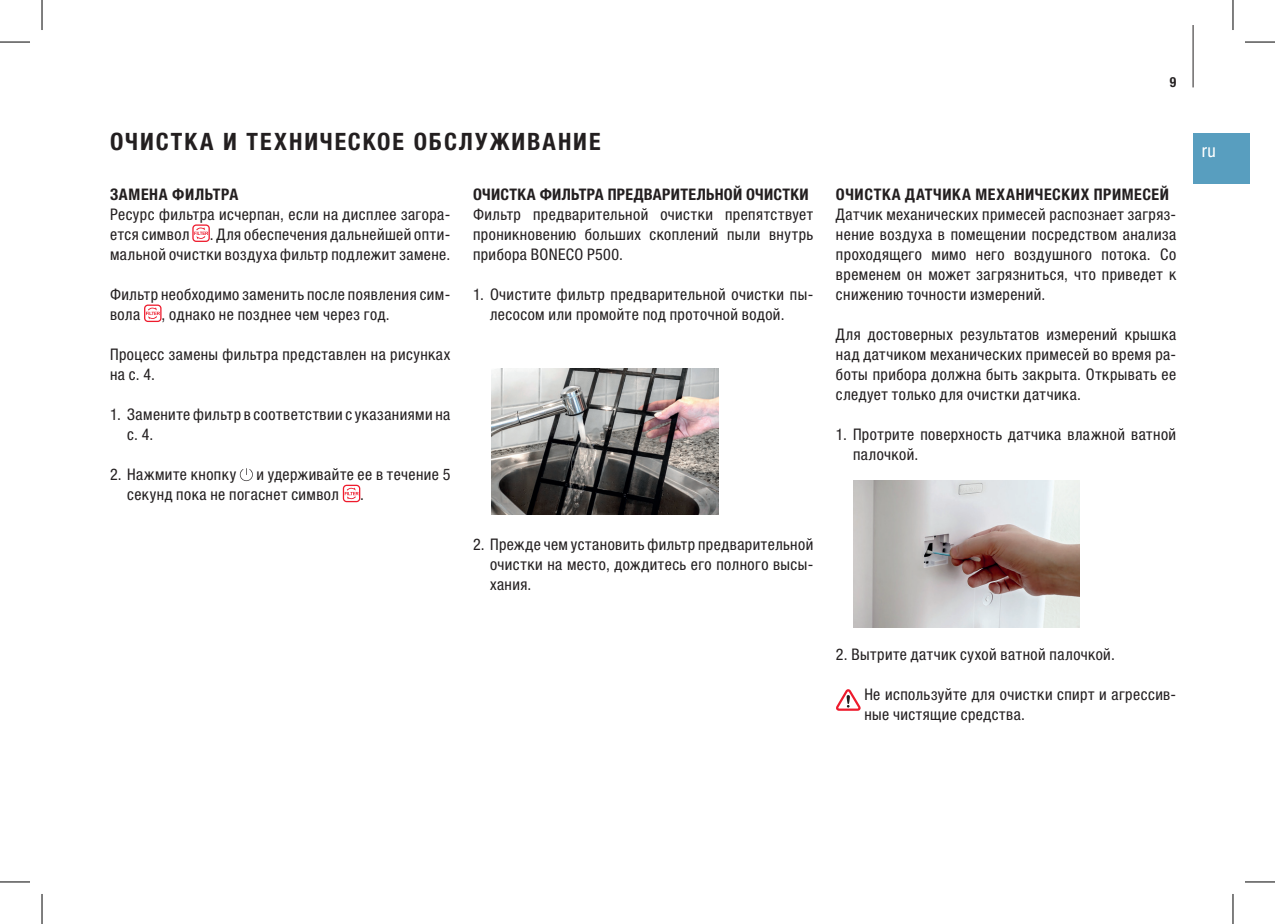
<style>
.page{position:relative;width:1275px;height:924px;background:#fff}
.page>*{position:absolute;margin:0;border:0;box-sizing:border-box;transform-origin:0 0}
.t1{font:700 condensed 24px "Helvetica Neue LTW1 G";letter-spacing:.08em;color:#231f20}
.t2{font:condensed 18px "Helvetica Neue LTW1 G";color:#fff}
.t3{font:condensed 16px/20px "Helvetica Neue LTW1 G";letter-spacing:.03em;color:#231f20}
.t4{font:700 condensed 16px "Helvetica Neue LTW1 G";letter-spacing:.035em;color:#231f20}
.t5{font:700 condensed 16px "Helvetica Neue LTW1 G";letter-spacing:.015em;color:#231f20}
.t6{font:700 condensed 14px "Helvetica Neue LTW1 G";color:#231f20;scale:.96 1}
</style>
<div class="page">
<div style="left:1193px;top:133px;width:57px;height:51px;background:#589ebf"></div>
<hr style="left:1192px;top:25px;width:1px;height:62px;background:#231f20">
<svg style="left:192px;top:224px;width:18px;height:18px"></svg>
<svg style="left:144px;top:304px;width:17px;height:18px"></svg>
<svg style="left:240px;top:468px;width:13px;height:13px"></svg>
<svg style="left:343px;top:484px;width:17px;height:18px"></svg>
<svg style="left:836px;top:689px;width:24px;height:21px"></svg>
<img style="left:853px;top:480px;width:226px;height:147px">
<img style="left:491px;top:368px;width:227px;height:146px">
<hr style="left:0;top:42px;width:30px;height:1px;background:#000">
<hr style="left:1245px;top:42px;width:30px;height:1px;background:#000">
<hr style="left:0;top:881px;width:30px;height:1px;background:#000">
<hr style="left:1245px;top:881px;width:30px;height:1px;background:#000">
<hr style="left:42px;top:0;width:1px;height:30px;background:#000">
<hr style="left:42px;top:893px;width:1px;height:30px;background:#000">
<hr style="left:1232px;top:0;width:1px;height:30px;background:#000">
<hr style="left:1232px;top:893px;width:1px;height:30px;background:#000">
<h1 class="t1" style="left:110px;top:127px;width:492px">ОЧИСТКА И ТЕХНИЧЕСКОЕ ОБСЛУЖИВАНИЕ</h1>
<p class="t4" style="left:110px;top:184px;width:130px">ЗАМЕНА ФИЛЬТРА</p>
<p class="t3" style="left:110px;top:204px;width:342px">Ресурс фильтра исчерпан, если на дисплее загора&shy;ется символ</p>
<p class="t3" style="left:110px;top:224px;width:342px;text-align:right">. Для обеспечения дальнейшей опти-<br>мальной очистки воздуха фильтр подлежит замене.</p>
<p class="t3" style="left:110px;top:284px;width:342px">Фильтр необходимо заменить после появления сим&shy;вола</p>
<p class="t3" style="left:161px;top:304px;width:230px">, однако не позднее чем через год.</p>
<p class="t3" style="left:110px;top:344px;width:342px">Процесс замены фильтра представлен на рисунках на с. 4.</p>
<p class="t3" style="left:127px;top:404px;width:325px;text-indent:-17px">1. Замените фильтр в соответствии с указаниями на с. 4.</p>
<p class="t3" style="left:110px;top:464px;width:128px">2. Нажмите кнопку</p>
<p class="t3" style="left:127px;top:464px;width:325px;text-indent:129px">и удерживайте ее в течение 5 секунд пока не погаснет символ</p>
<p class="t3" style="left:360px;top:484px;width:5px">.</p>
<p class="t5" style="left:473px;top:184px;width:337px">ОЧИСТКА ФИЛЬТРА ПРЕДВАРИТЕЛЬНОЙ ОЧИСТКИ</p>
<p class="t3" style="left:473px;top:204px;width:342px;text-align:justify">Фильтр предварительной очистки препятствует проникновению больших скоплений пыли внутрь прибора BONECO P500.</p>
<p class="t3" style="left:490px;top:284px;width:325px;text-indent:-17px">1. Очистите фильтр предварительной очистки пы&shy;лесосом или промойте под проточной водой.</p>
<p class="t3" style="left:490px;top:534px;width:325px;text-align:justify;text-indent:-17px">2. Прежде чем установить фильтр предварительной очистки на место, дождитесь его полного высы&shy;хания.</p>
<p class="t6" style="left:1169px;top:74px;width:8px">9</p>
<p class="t4" style="left:836px;top:184px;width:335px">ОЧИСТКА ДАТЧИКА МЕХАНИЧЕСКИХ ПРИМЕСЕЙ</p>
<p class="t3" style="left:836px;top:204px;width:342px;text-align:justify">Датчик механических примесей распознает загряз&shy;нение воздуха в помещении посредством анализа проходящего мимо него воздушного потока. Со временем он может загрязниться, что приведет к снижению точности измерений.</p>
<p class="t3" style="left:836px;top:324px;width:342px;text-align:justify">Для достоверных результатов измерений крышка над датчиком механических примесей во время ра&shy;боты прибора должна быть закрыта. Открывать ее следует только для очистки датчика.</p>
<p class="t3" style="left:853px;top:424px;width:325px;text-indent:-17px">1. Протрите поверхность датчика влажной ватной палочкой.</p>
<p class="t3" style="left:836px;top:644px;width:280px">2. Вытрите датчик сухой ватной палочкой.</p>
<p class="t3" style="left:864px;top:684px;width:313px">Не используйте для очистки спирт и агрессив&shy;ные чистящие средства.</p>
<p class="t2" style="left:1201px;top:140px;width:15px">ru</p>
</div>
